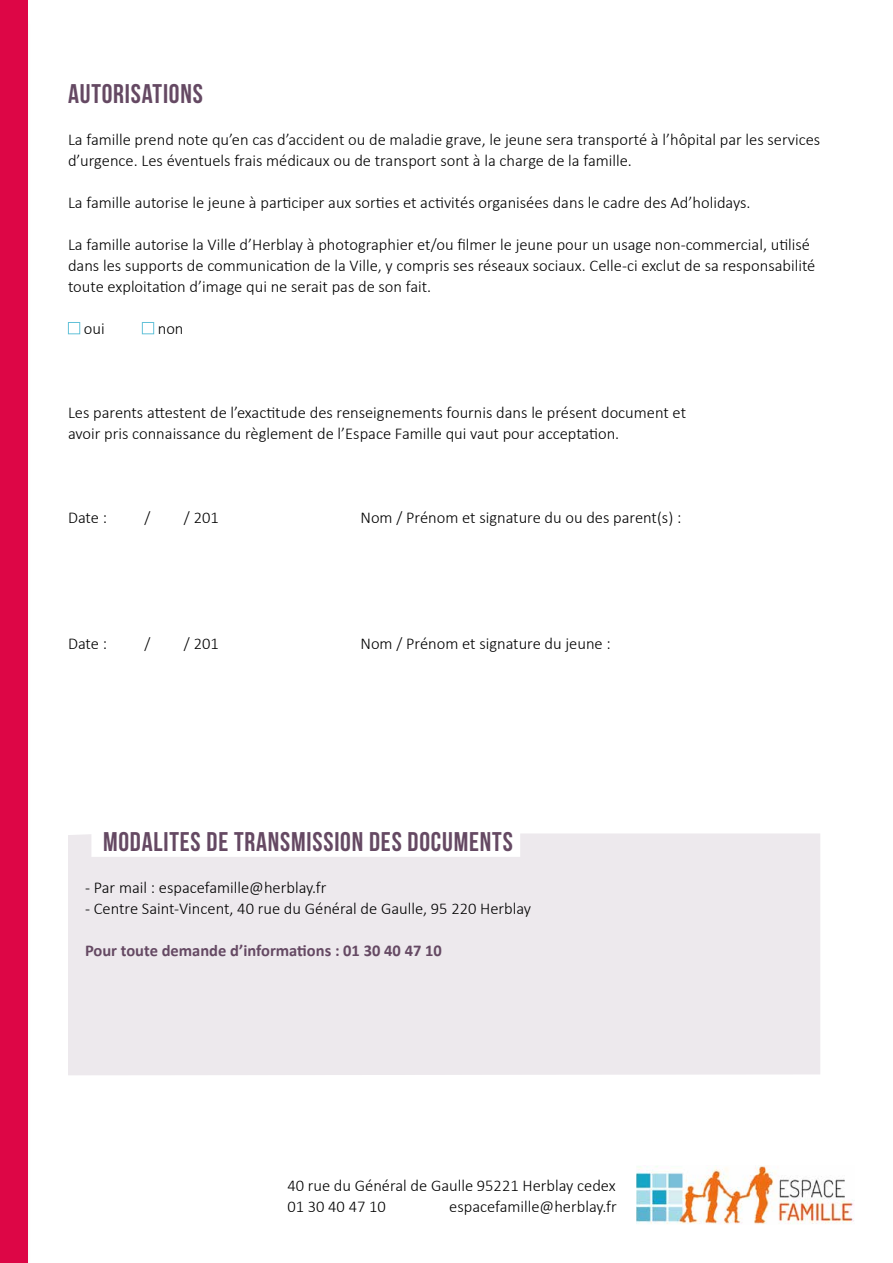
<style>
.page{position:relative;width:893px;height:1263px;background:#fff}
.page>*{position:absolute;margin:0;border:0;box-sizing:border-box;transform-origin:0 0}
.t1{font:27px "Bebas Neue";letter-spacing:.03em;color:#654963}
.t2{font:300 16.5px/21px "Calibri";color:#000}
.t3{font:700 16.5px "Calibri";color:#654963}
</style>
<div class="page">
<div style="left:68px;top:833px;width:752px;height:242px;background:#ede9ed"></div>
<div style="left:0;top:0;width:28px;height:1263px;background:#dd0646"></div>
<div style="left:68px;top:322px;width:12px;height:12px;background:#fff;border:1px solid #62c1d8"></div>
<div style="left:142px;top:322px;width:12px;height:12px;background:#fff;border:1px solid #62c1d8"></div>
<img style="left:636px;top:1165px;width:218px;height:59px">
<h1 class="t1" style="left:68px;top:79px;width:136px">AUTORISATIONS</h1>
<p class="t2" style="left:68px;top:128px;width:754px">La famille prend note qu’en cas d’accident ou de maladie grave, le jeune sera transporté à l’hôpital par les services d’urgence. Les éventuels frais médicaux ou de transport sont à la charge de la famille.</p>
<p class="t2" style="left:68px;top:191px;width:684px">La famille autorise le jeune à participer aux sorties et activités organisées dans le cadre des Ad’holidays.</p>
<p class="t2" style="left:68px;top:233px;width:749px">La famille autorise la Ville d’Herblay à photographier et/ou filmer le jeune pour un usage non-commercial, utilisé dans les supports de communication de la Ville, y compris ses réseaux sociaux. Celle-ci exclut de sa responsabilité toute exploitation d’image qui ne serait pas de son fait.</p>
<p class="t2" style="left:84px;top:317px;width:22px">oui</p>
<p class="t2" style="left:158px;top:317px;width:27px">non</p>
<p class="t2" style="left:68px;top:401px;width:620px">Les parents attestent de l’exactitude des renseignements fournis dans le présent document et avoir pris connaissance du règlement de l’Espace Famille qui vaut pour acceptation.</p>
<p class="t2" style="left:68px;top:506px;width:41px">Date :</p>
<p class="t2" style="left:144px;top:506px;width:7px">/</p>
<p class="t2" style="left:184px;top:506px;width:36px">/ 201</p>
<p class="t2" style="left:360px;top:506px;width:322px">Nom / Prénom et signature du ou des parent(s) :</p>
<p class="t2" style="left:68px;top:632px;width:41px">Date :</p>
<p class="t2" style="left:144px;top:632px;width:7px">/</p>
<p class="t2" style="left:184px;top:632px;width:36px">/ 201</p>
<p class="t2" style="left:360px;top:632px;width:252px">Nom / Prénom et signature du jeune :</p>
<h1 class="t1" style="left:103px;top:827px;width:411px">MODALITES DE TRANSMISSION DES DOCUMENTS</h1>
<p class="t2" style="left:85px;top:877px;width:243px">- Par mail : espacefamille@herblay.fr</p>
<p class="t2" style="left:85px;top:898px;width:448px">- Centre Saint-Vincent, 40 rue du Général de Gaulle, 95 220 Herblay</p>
<p class="t3" style="left:85px;top:940px;width:358px">Pour toute demande d’informations : 01 30 40 47 10</p>
<p class="t2" style="left:287px;top:1174px;width:330px">40 rue du Général de Gaulle 95221 Herblay cedex<br>01 30 40 47 10</p>
<p class="t2" style="left:449px;top:1195px;width:169px">espacefamille@herblay.fr</p>
</div>
